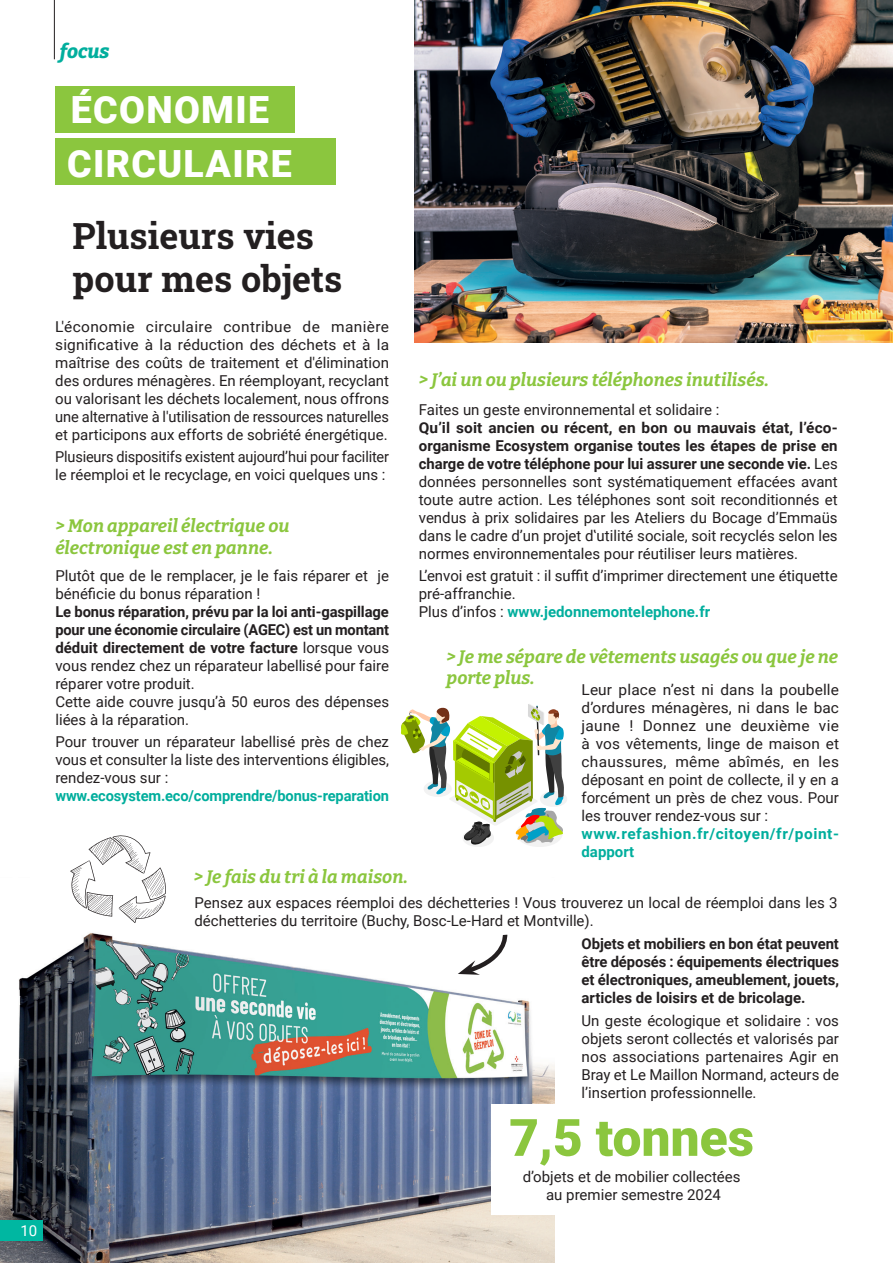
<style>
.page{position:relative;width:893px;height:1263px;background:#fff}
.page>*{position:absolute;margin:0;border:0;box-sizing:border-box;transform-origin:0 0}
.t1{font:900 51.6px "Roboto";color:#8bc63e}
.t2{font:900 37.5px "Roboto";letter-spacing:.035em;color:#fff}
.t3{font:36px "Roboto Slab";color:#231f20}
.t4{font:italic 800 19.5px "Bitter";letter-spacing:-.005em;color:#00ae9d}
.t5{font:italic 700 18px/21.6px "Bitter";color:#8bc63e}
.t6{font:15px/18px "Roboto";color:#231f20;text-align:justify}
.t7{font:700 15px/18px "Roboto";color:#231f20;text-align:justify}
.t8{font:700 15px "Roboto";color:#00ae9d}
.t9{font:700 15px/18px "Roboto";letter-spacing:.035em;color:#00ae9d}
.t10{font:15px "Roboto";color:#fff}
.s1{font-weight:400}
.s2{font-weight:700}
.s3{font-weight:400;color:#231f20}
</style>
<div class="page">
<img style="left:0;top:933px;width:555px;height:330px">
<div style="left:491px;top:1104px;width:281px;height:111px;background:#fff"></div>
<img style="left:415px;top:0;width:478px;height:342px">
<hr style="left:54px;top:0;width:1px;height:59px;background:#231f20">
<div style="left:55px;top:86px;width:240px;height:47px;background:#8bc63e"></div>
<div style="left:55px;top:138px;width:281px;height:46px;background:#8bc63e"></div>
<div style="left:0;top:1220px;width:43px;height:21px;background:#00b7a1"></div>
<svg style="left:70px;top:835px;width:96px;height:88px"></svg>
<svg style="left:458px;top:933px;width:52px;height:43px"></svg>
<svg style="left:401px;top:704px;width:166px;height:143px"></svg>
<p class="t10" style="left:20px;top:1220px;width:18px">10</p>
<p class="t4" style="left:60px;top:35px;width:51px">focus</p>
<p class="t2" style="left:71px;top:84px;width:200px">ÉCONOMIE</p>
<p class="t2" style="left:67px;top:137px;width:226px">CIRCULAIRE</p>
<p class="t3" style="left:72px;top:211px;width:243px">Plusieurs vies</p>
<p class="t3" style="left:72px;top:254px;width:271px">pour mes objets</p>
<p class="t6" style="left:55px;top:317px;width:335px">L'économie circulaire contribue de manière significative à la réduction des déchets et à la maîtrise des coûts de traitement et d'élimination des ordures ménagères. En réemployant, recyclant ou valorisant les déchets localement, nous offrons une alternative à l'utilisation de ressources naturelles et participons aux efforts de sobriété énergétique.</p>
<p class="t6" style="left:55px;top:447px;width:335px">Plusieurs dispositifs existent aujourd’hui pour faciliter le réemploi et le recyclage, en voici quelques uns :</p>
<p class="t5" style="left:55px;top:514px;width:236px">&gt; Mon appareil électrique ou électronique est en panne.</p>
<p class="t6" style="left:55px;top:566px;width:335px">Plutôt que de le remplacer, je le fais réparer et je bénéficie du bonus réparation !</p>
<p class="t7" style="left:55px;top:602px;width:335px">Le bonus réparation, prévu par la loi anti-gaspillage pour une économie circulaire (AGEC) est un montant déduit directement de votre facture <span class="s1">lorsque vous vous rendez chez un réparateur labellisé pour faire réparer votre produit.</span></p>
<p class="t6" style="left:55px;top:692px;width:335px">Cette aide couvre jusqu’à 50 euros des dépenses liées à la réparation.</p>
<p class="t6" style="left:55px;top:732px;width:335px">Pour trouver un réparateur labellisé près de chez vous et consulter la liste des interventions éligibles, rendez-vous sur :</p>
<p class="t8" style="left:55px;top:785px;width:335px">www.ecosystem.eco/comprendre/bonus-reparation</p>
<p class="t5" style="left:419px;top:367px;width:352px">&gt; J’ai un ou plusieurs téléphones inutilisés.</p>
<p class="t6" style="left:419px;top:400px;width:302px">Faites un geste environnemental et solidaire :</p>
<p class="t6" style="left:419px;top:418px;width:420px"><span class="s2">Qu’il soit ancien ou récent, en bon ou mauvais état, l’éco&shy;organisme Ecosystem organise toutes les étapes de prise en charge de votre téléphone pour lui assurer une seconde vie.</span> Les données personnelles sont systématiquement effacées avant toute autre action. Les téléphones sont soit reconditionnés et vendus à prix solidaires par les Ateliers du Bocage d’Emmaüs dans le cadre d’un projet d‛utilité sociale, soit recyclés selon les normes environnementales pour réutiliser leurs matières.</p>
<p class="t6" style="left:419px;top:566px;width:420px">L’envoi est gratuit : il suffit d’imprimer directement une étiquette pré-affranchie.</p>
<p class="t8" style="left:419px;top:601px;width:293px"><span class="s3">Plus d’infos :</span> www.jedonnemontelephone.fr</p>
<p class="t5" style="left:446px;top:644px;width:393px">&gt; Je me sépare de vêtements usagés ou que je ne porte plus.</p>
<p class="t6" style="left:581px;top:680px;width:259px">Leur place n’est ni dans la poubelle d’ordures ménagères, ni dans le bac jaune ! Donnez une deuxième vie à vos vêtements, linge de maison et chaussures, même abîmés, en les déposant en point de collecte, il y en a forcément un près de chez vous. Pour les trouver rendez-vous sur :</p>
<p class="t9" style="left:581px;top:824px;width:259px">www.refashion.fr/citoyen/fr/point&shy;dapport</p>
<p class="t5" style="left:194px;top:864px;width:216px">&gt; Je fais du tri à la maison.</p>
<p class="t6" style="left:194px;top:893px;width:645px">Pensez aux espaces réemploi des déchetteries ! Vous trouverez un local de réemploi dans les 3 déchetteries du territoire (Buchy, Bosc-Le-Hard et Montville).</p>
<p class="t7" style="left:581px;top:934px;width:259px">Objets et mobiliers en bon état peuvent être déposés : équipements électriques et électroniques, ameublement, jouets, articles de loisirs et de bricolage.</p>
<p class="t6" style="left:581px;top:1011px;width:259px">Un geste écologique et solidaire : vos objets seront collectés et valorisés par nos associations partenaires Agir en Bray et Le Maillon Normand, acteurs de l’insertion professionnelle.</p>
<p class="t1" style="left:509px;top:1101px;width:246px">7,5 tonnes</p>
<p class="t6" style="left:523px;top:1167px;width:219px">d’objets et de mobilier collectées</p>
<p class="t6" style="left:546px;top:1185px;width:176px">au premier semestre 2024</p>
</div>
